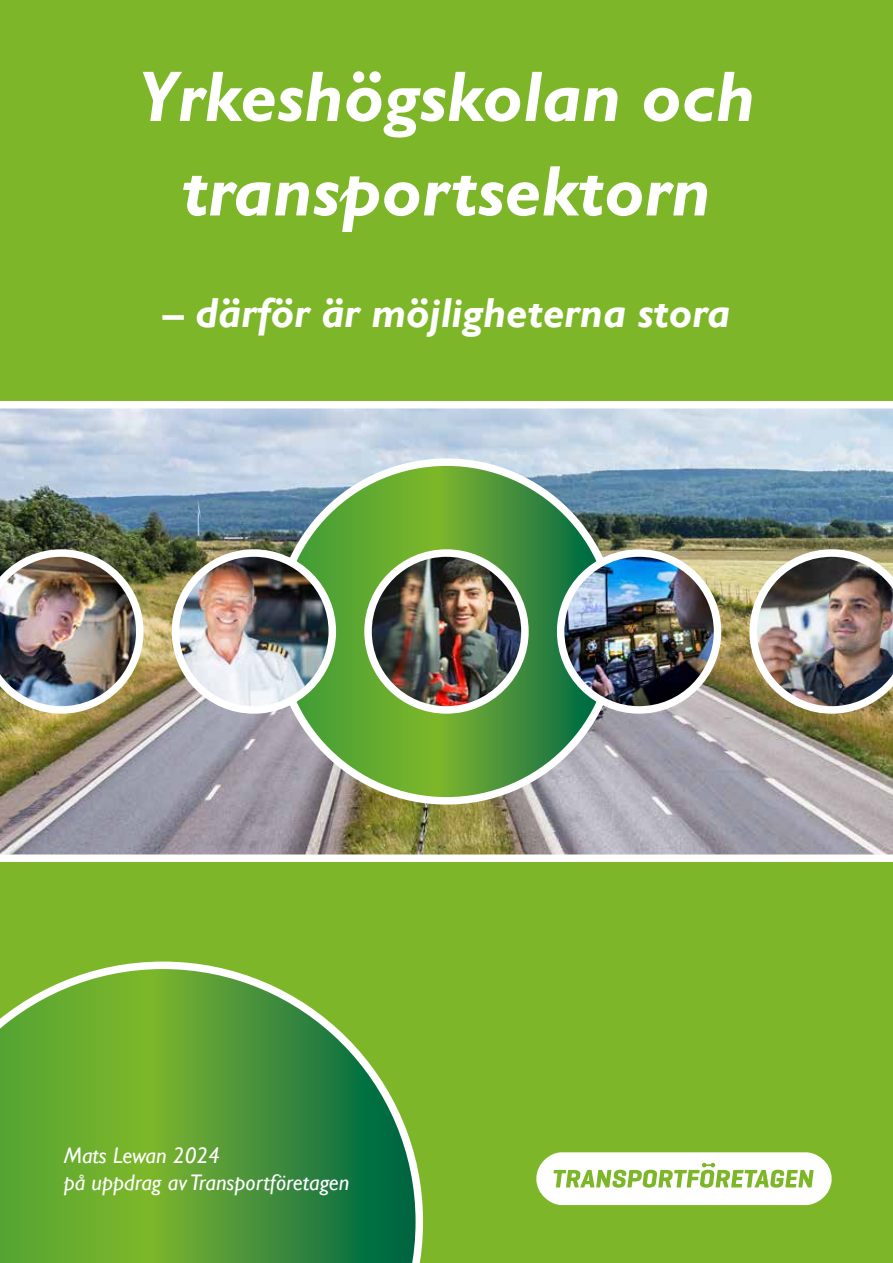
<style>
.page{position:relative;width:893px;height:1263px;background:#7db729}
.page>*{position:absolute;margin:0;border:0;box-sizing:border-box;transform-origin:0 0}
.t1{font:italic 700 72px/94.5px "Gill Sans";color:#fff;text-align:center}
.t2{font:italic 700 42px "Gill Sans";color:#fff}
.t3{font:italic 22.5px/27px "Gill Sans";color:#fff}
</style>
<div class="page">
<img style="left:0;top:401px;width:893px;height:461px">
<svg style="left:277px;top:462px;width:339px;height:339px"></svg>
<svg style="left:0;top:961px;width:423px;height:302px"></svg>
<svg style="left:536px;top:1152px;width:296px;height:53px"></svg>
<img style="left:175px;top:553px;width:157px;height:157px;border-radius:78px">
<div style="left:172px;top:549px;width:164px;height:165px;border:8px solid #fff;border-radius:50%"></div>
<img style="left:749px;top:549px;width:144px;height:165px">
<img style="left:561px;top:553px;width:156px;height:157px;border-radius:78px">
<div style="left:557px;top:549px;width:164px;height:165px;border:8px solid #fff;border-radius:50%"></div>
<img style="left:0;top:549px;width:144px;height:165px">
<img style="left:368px;top:553px;width:157px;height:157px;border-radius:78px">
<div style="left:364px;top:549px;width:165px;height:165px;border:8px solid #fff;border-radius:50%"></div>
<h1 class="t1" style="left:138px;top:51px;width:619px">Yrkeshögskolan och transportsektorn</h1>
<h2 class="t2" style="left:163px;top:288px;width:569px">– därför är möjligheterna stora</h2>
<p class="t3" style="left:64px;top:1142px;width:287px">Mats Lewan 2024<br>på uppdrag av Transportföretagen</p>
</div>
